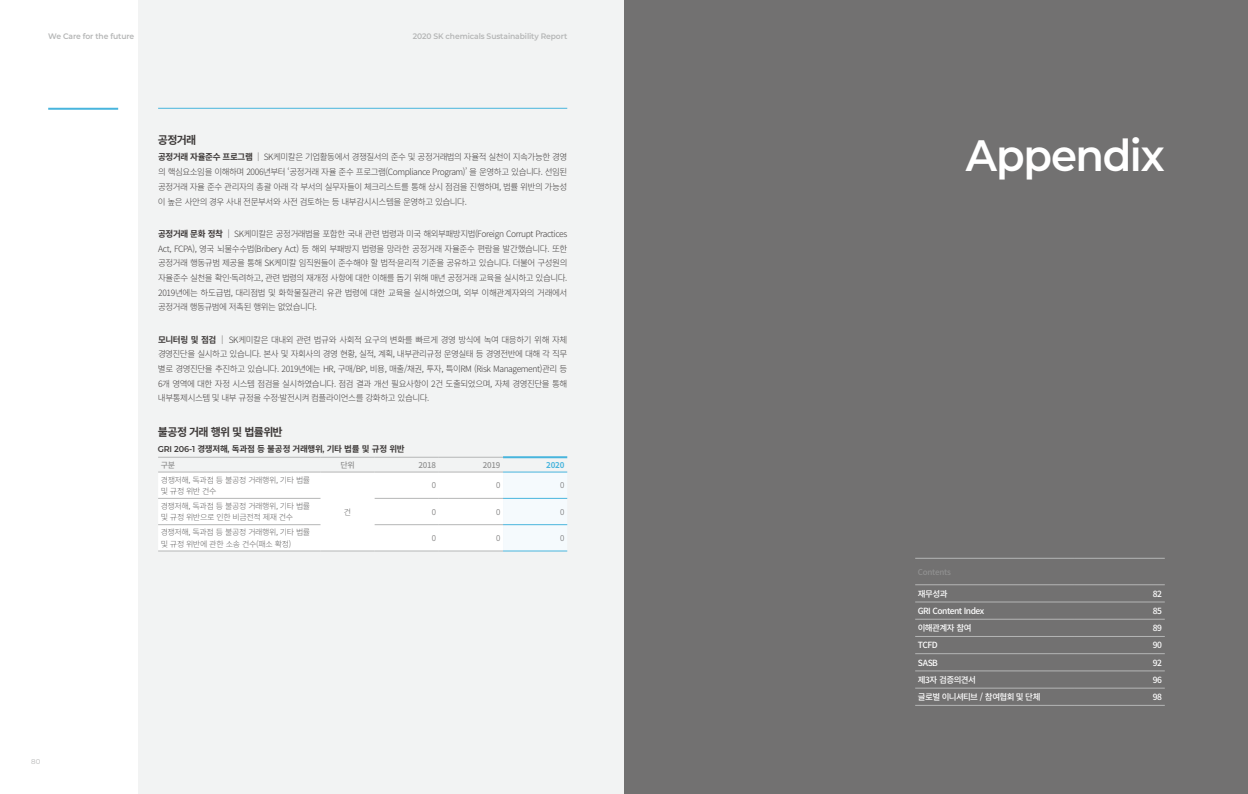
<style>
.page{position:relative;width:1248px;height:794px;background:#fff}
.page>*{position:absolute;margin:0;border:0;box-sizing:border-box;transform-origin:0 0}
.t1{font:600 43.9px "Montserrat";letter-spacing:-.03em;color:#fff;scale:.95 1}
.t2{font:700 11px "Noto Sans CJ Kkr";letter-spacing:-.065em;color:#3e3a39}
.t3{font:300 8.7px/14.7px "Noto Sans CJ Kkr";letter-spacing:-.045em;color:#3e3a39;text-align:justify}
.t4{font:500 8.5px "Noto Sans CJ Kkr";letter-spacing:-.065em;color:#fff}
.t5{font:700 8.5px "Noto Sans CJ Kkr";letter-spacing:-.03em;color:#3e3a39}
.t6{font:300 8px/11.5px "Noto Sans CJ Kkr";letter-spacing:-.05em;color:#636262}
.t7{font:600 8px "Montserrat";letter-spacing:-.01em;color:#b5b6b6;scale:.95 1}
.t8{font:500 8px "Noto Sans CJ Kkr";letter-spacing:-.025em;color:#909090}
.t9{font:700 8px "Noto Sans CJ Kkr";color:#48b5dd}
.t10{font:7px "Montserrat";color:#b5b6b6}
.s1{font-weight:700}
.s2{font-family:"Montserrat";font-weight:600}
</style>
<div class="page">
<div style="left:138px;top:0;width:486px;height:794px;background:#f2f3f3"></div>
<hr style="left:48px;top:108px;width:70px;height:2px;background:#48b5dd">
<hr style="left:158px;top:108px;width:409px;height:1px;background:#48b5dd">
<svg style="left:158px;top:473px;width:409px;height:78px"></svg>
<hr style="left:374px;top:457px;width:65px;height:1px;background:#b5b6b6">
<hr style="left:439px;top:457px;width:64px;height:1px;background:#b5b6b6">
<hr style="left:158px;top:457px;width:162px;height:1px;background:#b5b6b6">
<hr style="left:320px;top:457px;width:54px;height:1px;background:#b5b6b6">
<hr style="left:158px;top:472px;width:162px;height:1px;background:#b5b6b6">
<hr style="left:158px;top:498px;width:162px;height:1px;background:#b5b6b6">
<hr style="left:158px;top:524px;width:162px;height:1px;background:#b5b6b6">
<hr style="left:158px;top:551px;width:162px;height:1px;background:#b5b6b6">
<hr style="left:320px;top:472px;width:54px;height:1px;background:#b5b6b6">
<hr style="left:374px;top:472px;width:65px;height:1px;background:#b5b6b6">
<hr style="left:439px;top:472px;width:64px;height:1px;background:#b5b6b6">
<hr style="left:374px;top:498px;width:65px;height:1px;background:#b5b6b6">
<hr style="left:439px;top:498px;width:64px;height:1px;background:#b5b6b6">
<hr style="left:374px;top:524px;width:65px;height:1px;background:#b5b6b6">
<hr style="left:439px;top:524px;width:64px;height:1px;background:#b5b6b6">
<hr style="left:320px;top:551px;width:54px;height:1px;background:#b5b6b6">
<hr style="left:374px;top:551px;width:65px;height:1px;background:#b5b6b6">
<hr style="left:439px;top:551px;width:64px;height:1px;background:#b5b6b6">
<hr style="left:503px;top:472px;width:64px;height:1px;background:#48b5dd">
<hr style="left:503px;top:498px;width:64px;height:1px;background:#48b5dd">
<hr style="left:503px;top:524px;width:64px;height:1px;background:#48b5dd">
<hr style="left:503px;top:551px;width:64px;height:1px;background:#48b5dd">
<hr style="left:503px;top:456px;width:64px;height:2px;background:#48b5dd">
<div style="left:624px;top:0;width:623px;height:794px;background:#727171"></div>
<hr style="left:915px;top:558px;width:159px;height:1px;background:#b5b6b6">
<hr style="left:1074px;top:558px;width:90px;height:1px;background:#b5b6b6">
<hr style="left:915px;top:584px;width:159px;height:1px;background:#b5b6b6">
<hr style="left:1074px;top:584px;width:90px;height:1px;background:#b5b6b6">
<hr style="left:915px;top:602px;width:159px;height:1px;background:#b5b6b6">
<hr style="left:1074px;top:602px;width:90px;height:1px;background:#b5b6b6">
<hr style="left:915px;top:619px;width:159px;height:1px;background:#b5b6b6">
<hr style="left:1074px;top:619px;width:90px;height:1px;background:#b5b6b6">
<hr style="left:915px;top:636px;width:159px;height:1px;background:#b5b6b6">
<hr style="left:1074px;top:636px;width:90px;height:1px;background:#b5b6b6">
<hr style="left:915px;top:653px;width:159px;height:1px;background:#b5b6b6">
<hr style="left:1074px;top:653px;width:90px;height:1px;background:#b5b6b6">
<hr style="left:915px;top:670px;width:159px;height:1px;background:#b5b6b6">
<hr style="left:1074px;top:670px;width:90px;height:1px;background:#b5b6b6">
<hr style="left:915px;top:688px;width:159px;height:1px;background:#b5b6b6">
<hr style="left:1074px;top:688px;width:90px;height:1px;background:#b5b6b6">
<hr style="left:915px;top:705px;width:159px;height:1px;background:#b5b6b6">
<hr style="left:1074px;top:705px;width:90px;height:1px;background:#b5b6b6">
<p class="t7" style="left:48px;top:30px;width:92px">We Care for the future</p>
<p class="t7" style="left:412px;top:30px;width:164px">2020 SK chemicals Sustainability Report</p>
<p class="t2" style="left:158px;top:133px;width:40px">공정거래</p>
<p class="t3" style="left:158px;top:150px;width:411px"><span class="s1">공정거래 자율준수 프로그램</span> ｜ SK케미칼은 기업활동에서 경쟁질서의 준수 및 공정거래법의 자율적 실천이 지속가능한 경영 의 핵심요소임을 이해하며 2006년부터 ‘공정거래 자율 준수 프로그램(Compliance Program)’ 을 운영하고 있습니다. 선임된 공정거래 자율 준수 관리자의 총괄 아래 각 부서의 실무자들이 체크리스트를 통해 상시 점검을 진행하며, 법률 위반의 가능성 이 높은 사안의 경우 사내 전문부서와 사전 검토하는 등 내부감시시스템을 운영하고 있습니다.</p>
<p class="t3" style="left:158px;top:226px;width:411px"><span class="s1">공정거래 문화 정착</span> ｜ SK케미칼은 공정거래법을 포함한 국내 관련 법령과 미국 해외부패방지법(Foreign Corrupt Practices Act, FCPA), 영국 뇌물수수법(Bribery Act) 등 해외 부패방지 법령을 망라한 공정거래 자율준수 편람을 발간했습니다. 또한 공정거래 행동규범 제공을 통해 SK케미칼 임직원들이 준수해야 할 법적·윤리적 기준을 공유하고 있습니다. 더불어 구성원의 자율준수 실천을 확인·독려하고, 관련 법령의 재개정 사항에 대한 이해를 돕기 위해 매년 공정거래 교육을 실시하고 있습니다.<br>2019년에는 하도급법, 대리점법 및 화학물질관리 유관 법령에 대한 교육을 실시하였으며, 외부 이해관계자와의 거래에서 공정거래 행동규범에 저촉된 행위는 없었습니다.</p>
<p class="t3" style="left:158px;top:332px;width:411px"><span class="s1">모니터링 및 점검</span> ｜ SK케미칼은 대내외 관련 법규와 사회적 요구의 변화를 빠르게 경영 방식에 녹여 대응하기 위해 자체 경영진단을 실시하고 있습니다. 본사 및 자회사의 경영 현황, 실적, 계획, 내부관리규정 운영실태 등 경영전반에 대해 각 직무 별로 경영진단을 추진하고 있습니다. 2019년에는 HR, 구매/BP, 비용, 매출/채권, 투자, 특이RM (Risk Management)관리 등 6개 영역에 대한 자정 시스템 점검을 실시하였습니다. 점검 결과 개선 필요사항이 2건 도출되었으며, 자체 경영진단을 통해 내부통제시스템 및 내부 규정을 수정·발전시켜 컴플라이언스를 강화하고 있습니다.</p>
<p class="t2" style="left:158px;top:425px;width:126px">불공정 거래 행위 및 법률위반</p>
<p class="t5" style="left:158px;top:444px;width:248px"><span class="s2">GRI 206-1</span> 경쟁저해<span class="s2">,</span> 독과점 등 불공정 거래행위<span class="s2">,</span> 기타 법률 및 규정 위반</p>
<p class="t8" style="left:161px;top:460px;width:16px">구분</p>
<p class="t8" style="left:340px;top:460px;width:16px">단위</p>
<p class="t8" style="left:418px;top:460px;width:19px">2018</p>
<p class="t8" style="left:482px;top:460px;width:19px">2019</p>
<p class="t9" style="left:546px;top:460px;width:20px">2020</p>
<p class="t6" style="left:161px;top:474px;width:151px">경쟁저해, 독과점 등 불공정 거래행위, 기타 법률 및 규정 위반 건수</p>
<p class="t6" style="left:344px;top:506px;width:9px">건</p>
<p class="t6" style="left:432px;top:480px;width:6px">0</p>
<p class="t6" style="left:496px;top:480px;width:6px">0</p>
<p class="t6" style="left:560px;top:480px;width:6px">0</p>
<p class="t6" style="left:161px;top:500px;width:151px">경쟁저해, 독과점 등 불공정 거래행위, 기타 법률 및 규정 위반으로 인한 비금전적 제재 건수</p>
<p class="t6" style="left:432px;top:506px;width:6px">0</p>
<p class="t6" style="left:496px;top:506px;width:6px">0</p>
<p class="t6" style="left:560px;top:506px;width:6px">0</p>
<p class="t6" style="left:161px;top:526px;width:151px">경쟁저해, 독과점 등 불공정 거래행위, 기타 법률 및 규정 위반에 관한 소송 건수(패소 확정)</p>
<p class="t6" style="left:432px;top:532px;width:6px">0</p>
<p class="t6" style="left:496px;top:532px;width:6px">0</p>
<p class="t6" style="left:560px;top:532px;width:6px">0</p>
<p class="t10" style="left:31px;top:756px;width:11px">80</p>
<h1 class="t1" style="left:965px;top:125px;width:211px">Appendix</h1>
<p class="t8" style="left:917px;top:567px;width:35px">Contents</p>
<p class="t4" style="left:917px;top:588px;width:31px">재무성과</p>
<p class="t4" style="left:1152px;top:588px;width:11px">82</p>
<p class="t4" style="left:917px;top:606px;width:68px">GRI Content Index</p>
<p class="t4" style="left:1152px;top:606px;width:11px">85</p>
<p class="t4" style="left:917px;top:623px;width:55px">이해관계자 참여</p>
<p class="t4" style="left:1152px;top:623px;width:11px">89</p>
<p class="t4" style="left:917px;top:640px;width:21px">TCFD</p>
<p class="t4" style="left:1152px;top:640px;width:11px">90</p>
<p class="t4" style="left:917px;top:657px;width:22px">SASB</p>
<p class="t4" style="left:1152px;top:657px;width:11px">92</p>
<p class="t4" style="left:917px;top:675px;width:59px">제3자 검증의견서</p>
<p class="t4" style="left:1152px;top:675px;width:11px">96</p>
<p class="t4" style="left:917px;top:692px;width:124px">글로벌 이니셔티브 / 참여협회 및 단체</p>
<p class="t4" style="left:1152px;top:692px;width:11px">98</p>
</div>
